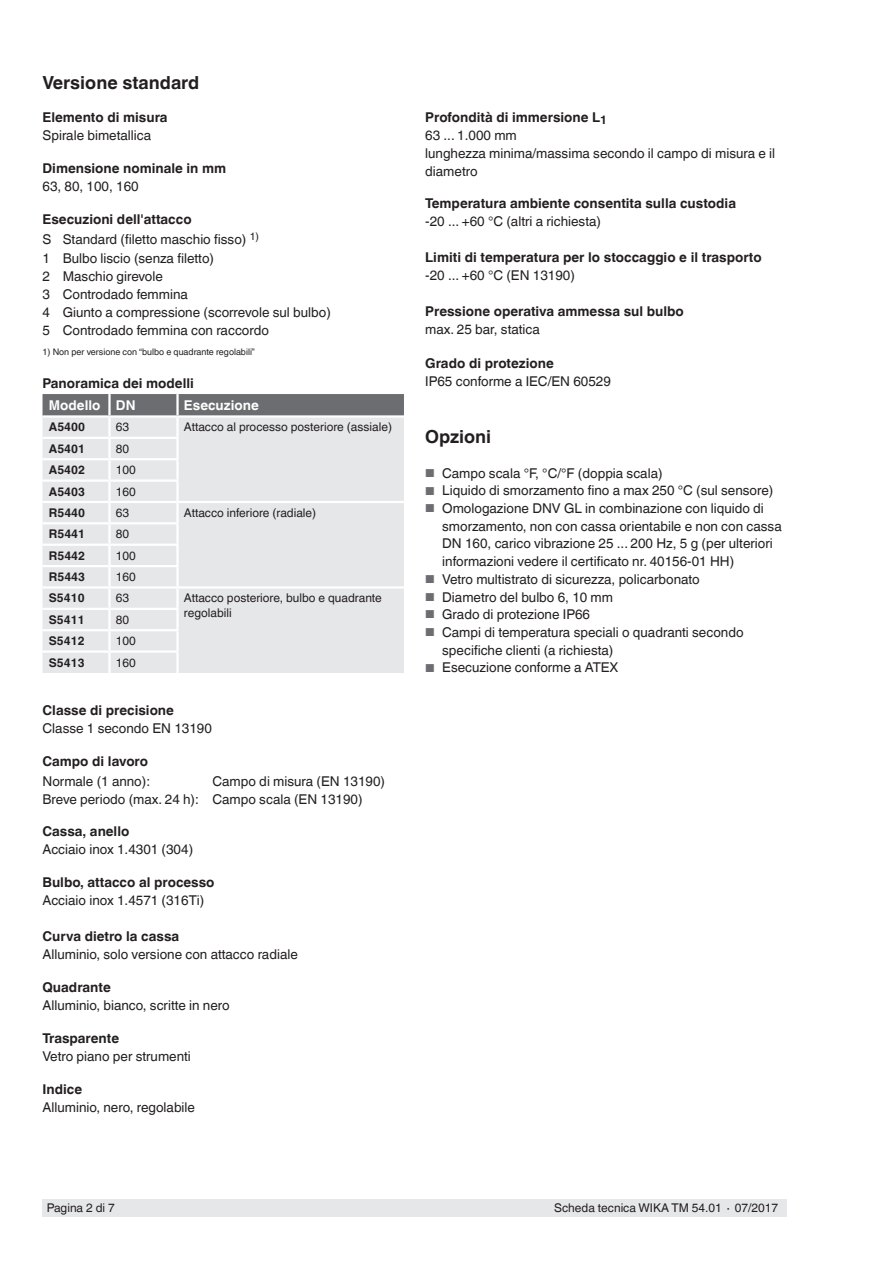
<style>
.page{position:relative;width:893px;height:1263px;background:#fff}
.page>*{position:absolute;margin:0;border:0;box-sizing:border-box;transform-origin:0 0}
.t1{font:700 18px "Helvetica World";color:#231f20}
.t2{font:13.5px/18.1px "Helvetica World";color:#231f20}
.t3{font:700 13.5px "Helvetica World";color:#231f20}
.t4{font:700 13.5px "Helvetica World";color:#fff}
.t5{font:12px/15px "Helvetica World";color:#231f20}
.t6{font:700 12px "Helvetica World";color:#231f20}
.t7{font:9px "Helvetica World";color:#231f20}
.s1{font-weight:700}
.s2{font-size:11.55px;color:#6c6d70}
</style>
<div class="page">
<div style="left:43px;top:1199px;width:744px;height:17px;background:#e6e7e9"></div>
<div style="left:43px;top:394px;width:361px;height:21px;background:#6c6d70"></div>
<div style="left:43px;top:418px;width:361px;height:255px;background:#e6e7e9"></div>
<hr style="left:108px;top:394px;width:3px;height:21px;background:#fff">
<hr style="left:176px;top:394px;width:3px;height:21px;background:#fff">
<hr style="left:108px;top:418px;width:3px;height:19px;background:#fff">
<hr style="left:176px;top:418px;width:3px;height:19px;background:#fff">
<hr style="left:43px;top:437px;width:66px;height:2px;background:#fff">
<hr style="left:109px;top:437px;width:70px;height:2px;background:#fff">
<hr style="left:108px;top:439px;width:3px;height:19px;background:#fff">
<hr style="left:176px;top:439px;width:3px;height:19px;background:#fff">
<hr style="left:43px;top:458px;width:66px;height:2px;background:#fff">
<hr style="left:109px;top:458px;width:70px;height:2px;background:#fff">
<hr style="left:108px;top:460px;width:3px;height:19px;background:#fff">
<hr style="left:176px;top:460px;width:3px;height:19px;background:#fff">
<hr style="left:43px;top:479px;width:66px;height:3px;background:#fff">
<hr style="left:109px;top:479px;width:70px;height:3px;background:#fff">
<hr style="left:108px;top:482px;width:3px;height:19px;background:#fff">
<hr style="left:176px;top:482px;width:3px;height:19px;background:#fff">
<hr style="left:43px;top:501px;width:66px;height:2px;background:#fff">
<hr style="left:109px;top:501px;width:69px;height:2px;background:#fff">
<hr style="left:108px;top:503px;width:3px;height:19px;background:#fff">
<hr style="left:178px;top:501px;width:226px;height:2px;background:#fff">
<hr style="left:176px;top:503px;width:3px;height:19px;background:#fff">
<hr style="left:43px;top:522px;width:66px;height:2px;background:#fff">
<hr style="left:109px;top:522px;width:70px;height:2px;background:#fff">
<hr style="left:108px;top:524px;width:3px;height:20px;background:#fff">
<hr style="left:176px;top:524px;width:3px;height:20px;background:#fff">
<hr style="left:43px;top:544px;width:66px;height:2px;background:#fff">
<hr style="left:109px;top:544px;width:70px;height:2px;background:#fff">
<hr style="left:108px;top:546px;width:3px;height:19px;background:#fff">
<hr style="left:176px;top:546px;width:3px;height:19px;background:#fff">
<hr style="left:43px;top:565px;width:66px;height:2px;background:#fff">
<hr style="left:109px;top:565px;width:70px;height:2px;background:#fff">
<hr style="left:108px;top:567px;width:3px;height:19px;background:#fff">
<hr style="left:176px;top:567px;width:3px;height:19px;background:#fff">
<hr style="left:43px;top:586px;width:66px;height:3px;background:#fff">
<hr style="left:109px;top:586px;width:69px;height:3px;background:#fff">
<hr style="left:108px;top:589px;width:3px;height:19px;background:#fff">
<hr style="left:178px;top:586px;width:226px;height:3px;background:#fff">
<hr style="left:176px;top:589px;width:3px;height:19px;background:#fff">
<hr style="left:43px;top:608px;width:66px;height:2px;background:#fff">
<hr style="left:109px;top:608px;width:70px;height:2px;background:#fff">
<hr style="left:108px;top:610px;width:3px;height:19px;background:#fff">
<hr style="left:176px;top:610px;width:3px;height:19px;background:#fff">
<hr style="left:43px;top:629px;width:66px;height:2px;background:#fff">
<hr style="left:109px;top:629px;width:70px;height:2px;background:#fff">
<hr style="left:108px;top:631px;width:3px;height:19px;background:#fff">
<hr style="left:176px;top:631px;width:3px;height:19px;background:#fff">
<hr style="left:43px;top:650px;width:66px;height:3px;background:#fff">
<hr style="left:109px;top:650px;width:70px;height:3px;background:#fff">
<hr style="left:108px;top:653px;width:3px;height:20px;background:#fff">
<hr style="left:176px;top:653px;width:3px;height:20px;background:#fff">
<h1 class="t1" style="left:43px;top:73px;width:158px">Versione standard</h1>
<p class="t3" style="left:43px;top:110px;width:127px">Elemento di misura</p>
<p class="t2" style="left:43px;top:127px;width:110px">Spirale bimetallica</p>
<p class="t3" style="left:43px;top:161px;width:185px">Dimensione nominale in mm</p>
<p class="t2" style="left:43px;top:178px;width:98px">63, 80, 100, 160</p>
<p class="t2" style="left:43px;top:210px;width:218px;line-height:20px"><span class="s1">Esecuzioni dell'attacco<br></span>S Standard (filetto maschio fisso) <sup>1)</sup></p>
<p class="t2" style="left:43px;top:249px;width:290px">1 Bulbo liscio (senza filetto)<br>2 Maschio girevole<br>3 Controdado femmina<br>4 Giunto a compressione (scorrevole sul bulbo)<br>5 Controdado femmina con raccordo</p>
<p class="t7" style="left:43px;top:346px;width:214px">1) Non per versione con “bulbo e quadrante regolabili”</p>
<p class="t3" style="left:43px;top:375px;width:153px">Panoramica dei modelli</p>
<p class="t4" style="left:49px;top:398px;width:88px">Modello DN</p>
<p class="t4" style="left:184px;top:398px;width:76px">Esecuzione</p>
<p class="t6" style="left:49px;top:420px;width:38px">A5400</p>
<p class="t5" style="left:116px;top:420px;width:15px">63</p>
<p class="t5" style="left:184px;top:420px;width:210px">Attacco al processo posteriore (assiale)</p>
<p class="t6" style="left:49px;top:442px;width:38px">A5401</p>
<p class="t5" style="left:116px;top:441px;width:15px">80</p>
<p class="t6" style="left:49px;top:463px;width:38px">A5402</p>
<p class="t5" style="left:116px;top:463px;width:22px">100</p>
<p class="t6" style="left:49px;top:484px;width:38px">A5403</p>
<p class="t5" style="left:116px;top:484px;width:22px">160</p>
<p class="t6" style="left:49px;top:506px;width:38px">R5440</p>
<p class="t5" style="left:116px;top:505px;width:15px">63</p>
<p class="t5" style="left:184px;top:505px;width:134px">Attacco inferiore (radiale)</p>
<p class="t6" style="left:49px;top:527px;width:38px">R5441</p>
<p class="t5" style="left:116px;top:527px;width:15px">80</p>
<p class="t6" style="left:49px;top:549px;width:38px">R5442</p>
<p class="t5" style="left:116px;top:548px;width:22px">100</p>
<p class="t6" style="left:49px;top:570px;width:38px">R5443</p>
<p class="t5" style="left:116px;top:569px;width:22px">160</p>
<p class="t6" style="left:49px;top:591px;width:37px">S5410</p>
<p class="t5" style="left:116px;top:591px;width:15px">63</p>
<p class="t5" style="left:184px;top:591px;width:199px">Attacco posteriore, bulbo e quadrante regolabili</p>
<p class="t6" style="left:49px;top:613px;width:37px">S5411</p>
<p class="t5" style="left:116px;top:612px;width:15px">80</p>
<p class="t6" style="left:49px;top:634px;width:37px">S5412</p>
<p class="t5" style="left:116px;top:634px;width:22px">100</p>
<p class="t6" style="left:49px;top:655px;width:37px">S5413</p>
<p class="t5" style="left:116px;top:655px;width:22px">160</p>
<p class="t3" style="left:43px;top:703px;width:133px">Classe di precisione</p>
<p class="t2" style="left:43px;top:720px;width:171px">Classe 1 secondo EN 13190</p>
<p class="t3" style="left:43px;top:754px;width:107px">Campo di lavoro</p>
<p class="t2" style="left:43px;top:772px;width:109px">Normale (1 anno):</p>
<p class="t2" style="left:43px;top:772px;width:344px;text-indent:170px">Campo di misura (EN 13190)<br>Breve periodo (max. 24 h): Campo scala (EN 13190)</p>
<p class="t3" style="left:43px;top:823px;width:88px">Cassa, anello</p>
<p class="t2" style="left:43px;top:840px;width:152px">Acciaio inox 1.4301 (304)</p>
<p class="t3" style="left:43px;top:874px;width:174px">Bulbo, attacco al processo</p>
<p class="t2" style="left:43px;top:891px;width:163px">Acciaio inox 1.4571 (316Ti)</p>
<p class="t3" style="left:43px;top:928px;width:138px">Curva dietro la cassa</p>
<p class="t2" style="left:43px;top:945px;width:257px">Alluminio, solo versione con attacco radiale</p>
<p class="t3" style="left:43px;top:979px;width:70px">Quadrante</p>
<p class="t2" style="left:43px;top:996px;width:189px">Alluminio, bianco, scritte in nero</p>
<p class="t3" style="left:43px;top:1030px;width:78px">Trasparente</p>
<p class="t2" style="left:43px;top:1047px;width:150px">Vetro piano per strumenti</p>
<p class="t3" style="left:43px;top:1081px;width:41px">Indice</p>
<p class="t2" style="left:43px;top:1098px;width:154px">Alluminio, nero, regolabile</p>
<p class="t2" style="left:425px;top:109px;width:351px"><span class="s1">Profondità di immersione L</span><sub>1<br></sub>63 ... 1.000 mm<br>lunghezza minima/massima secondo il campo di misura e il diametro</p>
<p class="t3" style="left:425px;top:195px;width:312px">Temperatura ambiente consentita sulla custodia</p>
<p class="t2" style="left:425px;top:212px;width:177px">-20 ... +60 °C (altri a richiesta)</p>
<p class="t3" style="left:425px;top:249px;width:338px">Limiti di temperatura per lo stoccaggio e il trasporto</p>
<p class="t2" style="left:425px;top:266px;width:151px">-20 ... +60 °C (EN 13190)</p>
<p class="t3" style="left:425px;top:303px;width:260px">Pressione operativa ammessa sul bulbo</p>
<p class="t2" style="left:425px;top:320px;width:116px">max. 25 bar, statica</p>
<p class="t3" style="left:425px;top:356px;width:130px">Grado di protezione</p>
<p class="t2" style="left:425px;top:373px;width:187px">IP65 conforme a IEC/EN 60529</p>
<h1 class="t1" style="left:425px;top:427px;width:67px">Opzioni</h1>
<p class="t2" style="left:425px;top:464px;width:239px"><span class="s2">■</span> Campo scala °F, °C/°F (doppia scala)</p>
<p class="t2" style="left:425px;top:482px;width:350px"><span class="s2">■</span> Liquido di smorzamento fino a max 250 °C (sul sensore)</p>
<p class="t2" style="left:442px;top:499px;width:341px;line-height:17.7px;text-indent:-17px"><span class="s2">■</span> Omologazione DNV GL in combinazione con liquido di smorzamento, non con cassa orientabile e non con cassa DN 160, carico vibrazione 25 ... 200 Hz, 5 g (per ulteriori informazioni vedere il certificato nr. 40156-01 HH)</p>
<p class="t2" style="left:425px;top:570px;width:276px"><span class="s2">■</span> Vetro multistrato di sicurezza, policarbonato</p>
<p class="t2" style="left:425px;top:588px;width:189px"><span class="s2">■</span> Diametro del bulbo 6, 10 mm</p>
<p class="t2" style="left:425px;top:605px;width:166px"><span class="s2">■</span> Grado di protezione IP66</p>
<p class="t2" style="left:442px;top:623px;width:303px;line-height:17.7px;text-indent:-17px"><span class="s2">■</span> Campi di temperatura speciali o quadranti secondo specifiche clienti (a richiesta)</p>
<p class="t2" style="left:425px;top:659px;width:195px"><span class="s2">■</span> Esecuzione conforme a ATEX</p>
<p class="t5" style="left:47px;top:1200px;width:70px">Pagina 2 di 7</p>
<p class="t5" style="left:554px;top:1200px;width:225px">Scheda tecnica WIKA TM 54.01 ∙ 07/2017</p>
</div>
